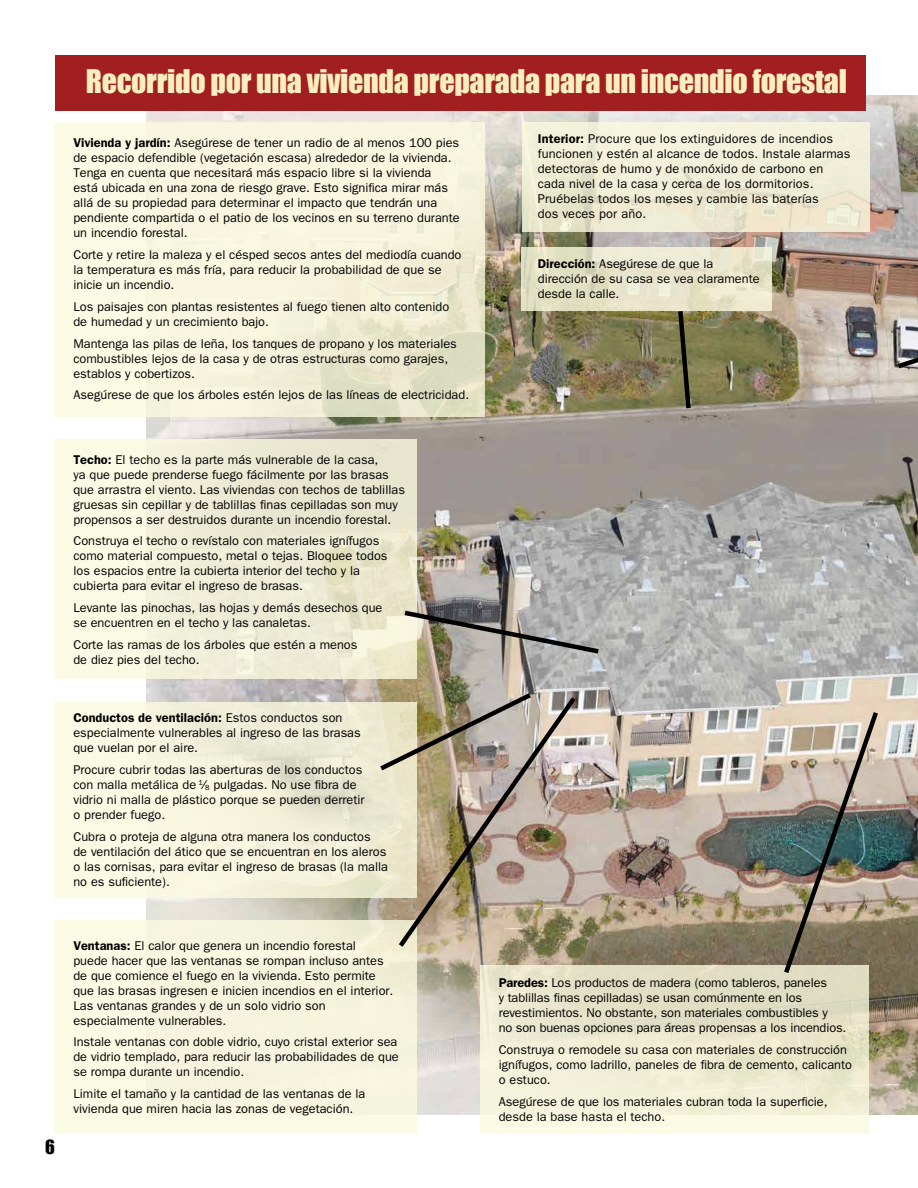
<style>
.page{position:relative;width:918px;height:1188px;background:#fff}
.page>*{position:absolute;margin:0;border:0;box-sizing:border-box;transform-origin:0 0}
.t1{font:30px "Impact";letter-spacing:-.01em;color:#f8eebe}
.t2{font:18px "Impact";color:#000}
.t3{font:12.75px/15px "ITC Franklin Gothic Std";color:#000}
.s1{font-weight:600}
</style>
<div class="page">
<img style="left:146px;top:95px;width:772px;height:1020px">
<div style="left:55px;top:55px;width:811px;height:55px;background:#a11e21"></div>
<svg style="left:55px;top:122px;width:430px;height:294px;background:#f5f3dc"></svg>
<svg style="left:55px;top:440px;width:362px;height:239px;background:#f0eed8"></svg>
<div style="left:55px;top:702px;width:362px;height:195px;background:#fbfadf"></div>
<div style="left:55px;top:920px;width:362px;height:214px;background:#fbfadf"></div>
<svg style="left:480px;top:966px;width:388px;height:168px;background:#ece9d1"></svg>
<svg style="left:522px;top:122px;width:347px;height:109px;background:#efecd5"></svg>
<svg style="left:522px;top:247px;width:250px;height:64px;background:#e6e3c9"></svg>
<img style="left:400px;top:608px;width:204px;height:49px">
<svg style="left:375px;top:689px;width:161px;height:85px"></svg>
<img style="left:394px;top:692px;width:186px;height:260px">
<img style="left:781px;top:707px;width:101px;height:271px">
<img style="left:893px;top:185px;width:25px;height:187px">
<svg style="left:676px;top:306px;width:17px;height:107px;background:#696646"></svg>
<h1 class="t1" style="left:86px;top:58px;width:763px">Recorrido por una vivienda preparada para un incendio forestal</h1>
<p class="t3" style="left:73px;top:136px;width:388px"><span class="s1">Vivienda y jardín:</span> Asegúrese de tener un radio de al menos 100 pies de espacio defendible (vegetación escasa) alrededor de la vivienda.<br>Tenga en cuenta que necesitará más espacio libre si la vivienda<br>está ubicada en una zona de riesgo grave. Esto significa mirar más allá de su propiedad para determinar el impacto que tendrán una pendiente compartida o el patio de los vecinos en su terreno durante un incendio forestal.</p>
<p class="t3" style="left:73px;top:247px;width:390px">Corte y retire la maleza y el césped secos antes del mediodía cuando la temperatura es más fría, para reducir la probabilidad de que se inicie un incendio.</p>
<p class="t3" style="left:73px;top:299px;width:377px">Los paisajes con plantas resistentes al fuego tienen alto contenido de humedad y un crecimiento bajo.</p>
<p class="t3" style="left:73px;top:336px;width:385px">Mantenga las pilas de leña, los tanques de propano y los materiales combustibles lejos de la casa y de otras estructuras como garajes, establos y cobertizos.</p>
<p class="t3" style="left:73px;top:388px;width:397px">Asegúrese de que los árboles estén lejos de las líneas de electricidad.</p>
<p class="t3" style="left:73px;top:452px;width:333px"><span class="s1">Techo:</span> El techo es la parte más vulnerable de la casa,<br>ya que puede prenderse fuego fácilmente por las brasas que arrastra el viento. Las viviendas con techos de tablillas gruesas sin cepillar y de tablillas finas cepilladas son muy propensos a ser destruidos durante un incendio forestal.</p>
<p class="t3" style="left:73px;top:534px;width:316px">Construya el techo o revístalo con materiales ignífugos como material compuesto, metal o tejas. Bloquee todos los espacios entre la cubierta interior del techo y la cubierta para evitar el ingreso de brasas.</p>
<p class="t3" style="left:73px;top:600px;width:311px">Levante las pinochas, las hojas y demás desechos que se encuentren en el techo y las canaletas.</p>
<p class="t3" style="left:73px;top:637px;width:286px">Corte las ramas de los árboles que estén a menos de diez pies del techo.</p>
<p class="t3" style="left:73px;top:711px;width:289px"><span class="s1">Conductos de ventilación:</span> Estos conductos son especialmente vulnerables al ingreso de las brasas que vuelan por el aire.</p>
<p class="t3" style="left:73px;top:762px;width:293px">Procure cubrir todas las aberturas de los conductos con malla metálica de <sup>1</sup>⁄<sub>8</sub> pulgadas. No use fibra de vidrio ni malla de plástico porque se pueden derretir o prender fuego.</p>
<p class="t3" style="left:73px;top:829px;width:316px">Cubra o proteja de alguna otra manera los conductos<br>de ventilación del ático que se encuentran en los aleros o las cornisas, para evitar el ingreso de brasas (la malla no es suficiente).</p>
<p class="t3" style="left:538px;top:132px;width:314px"><span class="s1">Interior:</span> Procure que los extinguidores de incendios funcionen y estén al alcance de todos. Instale alarmas detectoras de humo y de monóxido de carbono en cada nivel de la casa y cerca de los dormitorios.<br>Pruébelas todos los meses y cambie las baterías<br>dos veces por año.</p>
<p class="t3" style="left:538px;top:257px;width:223px"><span class="s1">Dirección:</span> Asegúrese de que la dirección de su casa se vea claramente desde la calle.</p>
<h2 class="t2" style="left:45px;top:1133px;width:11px">6</h2>
<p class="t3" style="left:73px;top:938px;width:322px"><span class="s1">Ventanas:</span> El calor que genera un incendio forestal puede hacer que las ventanas se rompan incluso antes de que comience el fuego en la vivienda. Esto permite que las brasas ingresen e inicien incendios en el interior.<br>Las ventanas grandes y de un solo vidrio son especialmente vulnerables.</p>
<p class="t3" style="left:73px;top:1035px;width:327px;text-align:justify">Instale ventanas con doble vidrio, cuyo cristal exterior sea de vidrio templado, para reducir las probabilidades de que se rompa durante un incendio.</p>
<p class="t3" style="left:73px;top:1086px;width:293px">Limite el tamaño y la cantidad de las ventanas de la vivienda que miren hacia las zonas de vegetación.</p>
<p class="t3" style="left:499px;top:976px;width:349px"><span class="s1">Paredes:</span> Los productos de madera (como tableros, paneles<br>y tablillas finas cepilladas) se usan comúnmente en los revestimientos. No obstante, son materiales combustibles y<br>no son buenas opciones para áreas propensas a los incendios.</p>
<p class="t3" style="left:499px;top:1042px;width:355px">Construya o remodele su casa con materiales de construcción ignífugos, como ladrillo, paneles de fibra de cemento, calicanto o estuco.</p>
<p class="t3" style="left:499px;top:1094px;width:330px">Asegúrese de que los materiales cubran toda la superficie, desde la base hasta el techo.</p>
</div>
